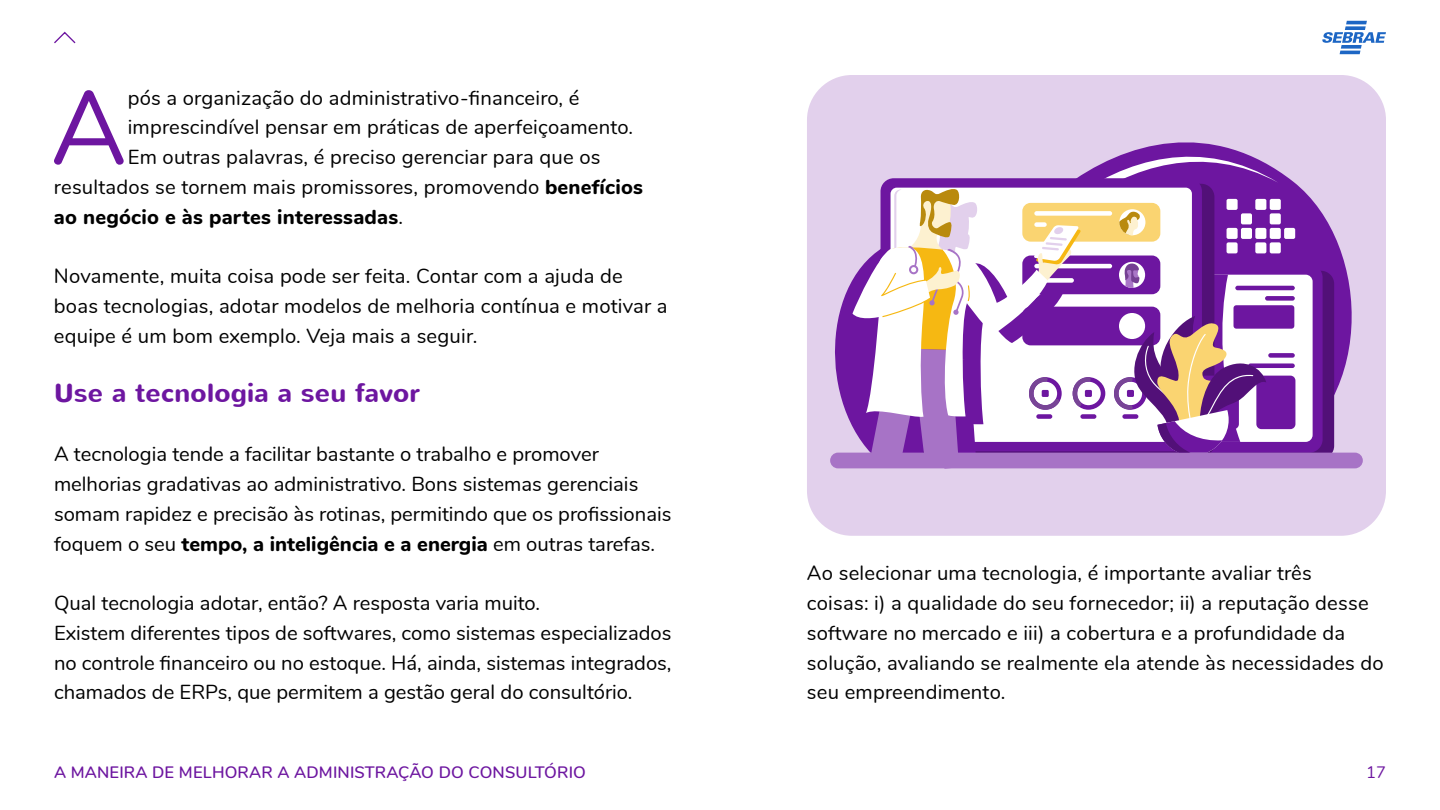
<style>
.page{position:relative;width:1440px;height:810px;background:#fff}
.page>*{position:absolute;margin:0;border:0;box-sizing:border-box;transform-origin:0 0}
.t1{font:104.1px "Nunito";color:#6d16a0}
.t2{font:700 26.25px "Nunito";letter-spacing:.01em;color:#6d16a0}
.t3{font:20.25px/29.7px "Nunito";letter-spacing:.01em;color:#000}
.t4{font:800 20.25px "Nunito";letter-spacing:.01em;color:#000}
.t5{font:600 16.5px "Nunito";letter-spacing:.01em;color:#6d16a0}
.t6{font:16.5px "Nunito";color:#6d16a0}
.s1{font-weight:800}
.s2{font-weight:400}
</style>
<div class="page">
<svg style="left:54px;top:31px;width:22px;height:13px"></svg>
<div style="left:807px;top:75px;width:579px;height:461px;background:#e2d0ec;border-radius:45px"></div>
<svg style="left:1322px;top:21px;width:64px;height:33px"></svg>
<svg style="left:830px;top:171px;width:533px;height:297px"></svg>
<div style="left:995px;top:271px;width:339px;height:188px;background:#521078;border-radius:13px"></div>
<div style="left:983px;top:264px;width:340px;height:189px;background:#6d16a0;border-radius:13px"></div>
<div style="left:1006px;top:275px;width:307px;height:167px;background:#fff;border-radius:7px"></div>
<div style="left:830px;top:453px;width:533px;height:15px;background:#a773c6;border-radius:8px"></div>
<div style="left:1256px;top:376px;width:39px;height:53px;background:#6d16a0;border-radius:5px"></div>
<hr style="left:1235px;top:286px;width:60px;height:4px;background:#6d16a0;border-radius:2px">
<div style="left:1265px;top:296px;width:30px;height:5px;background:#6d16a0;border-radius:2px"></div>
<div style="left:1268px;top:353px;width:27px;height:5px;background:#6d16a0;border-radius:2px"></div>
<div style="left:1248px;top:363px;width:47px;height:5px;background:#6d16a0;border-radius:2px"></div>
<div style="left:1234px;top:305px;width:60px;height:24px;background:#6d16a0;border-radius:3px"></div>
<div style="left:1270px;top:242px;width:11px;height:11px;background:#fff;border-radius:2px"></div>
<div style="left:1270px;top:228px;width:11px;height:11px;background:#fff;border-radius:2px"></div>
<div style="left:1284px;top:228px;width:11px;height:11px;background:#fff;border-radius:2px"></div>
<div style="left:1270px;top:213px;width:11px;height:11px;background:#fff;border-radius:2px"></div>
<div style="left:1270px;top:199px;width:11px;height:11px;background:#fff;border-radius:2px"></div>
<svg style="left:852px;top:142px;width:426px;height:311px"></svg>
<h1 class="t1" style="left:51px;top:52px;width:77px">A</h1>
<p class="t3" style="left:128px;top:82px;width:453px">pós a organização do administrativo-financeiro, é</p>
<p class="t3" style="left:128px;top:111px;width:507px">imprescindível pensar em práticas de aperfeiçoamento.</p>
<p class="t3" style="left:128px;top:141px;width:474px">Em outras palavras, é preciso gerenciar para que os</p>
<p class="t3" style="left:54px;top:171px;width:590px">resultados se tornem mais promissores, promovendo <span class="s1">benefícios</span></p>
<p class="t4" style="left:54px;top:202px;width:351px">ao negócio e às partes interessadas<span class="s2">.</span></p>
<p class="t3" style="left:54px;top:260px;width:615px">Novamente, muita coisa pode ser feita. Contar com a ajuda de boas tecnologias, adotar modelos de melhoria contínua e motivar a equipe é um bom exemplo. Veja mais a seguir.</p>
<p class="t2" style="left:54px;top:375px;width:368px">Use a tecnologia a seu favor</p>
<p class="t3" style="left:54px;top:438px;width:619px">A tecnologia tende a facilitar bastante o trabalho e promover melhorias gradativas ao administrativo. Bons sistemas gerenciais somam rapidez e precisão às rotinas, permitindo que os profissionais foquem o seu <span class="s1">tempo, a inteligência e a energia</span> em outras tarefas.</p>
<p class="t3" style="left:54px;top:587px;width:619px">Qual tecnologia adotar, então? A resposta varia muito.<br>Existem diferentes tipos de softwares, como sistemas especializados no controle financeiro ou no estoque. Há, ainda, sistemas integrados, chamados de ERPs, que permitem a gestão geral do consultório.</p>
<p class="t3" style="left:807px;top:557px;width:578px">Ao selecionar uma tecnologia, é importante avaliar três<br>coisas: i) a qualidade do seu fornecedor; ii) a reputação desse software no mercado e iii) a cobertura e a profundidade da solução, avaliando se realmente ela atende às necessidades do seu empreendimento.</p>
<p class="t5" style="left:54px;top:760px;width:534px">A MANEIRA DE MELHORAR A ADMINISTRAÇÃO DO CONSULTÓRIO</p>
<p class="t6" style="left:1366px;top:760px;width:21px">17</p>
</div>
